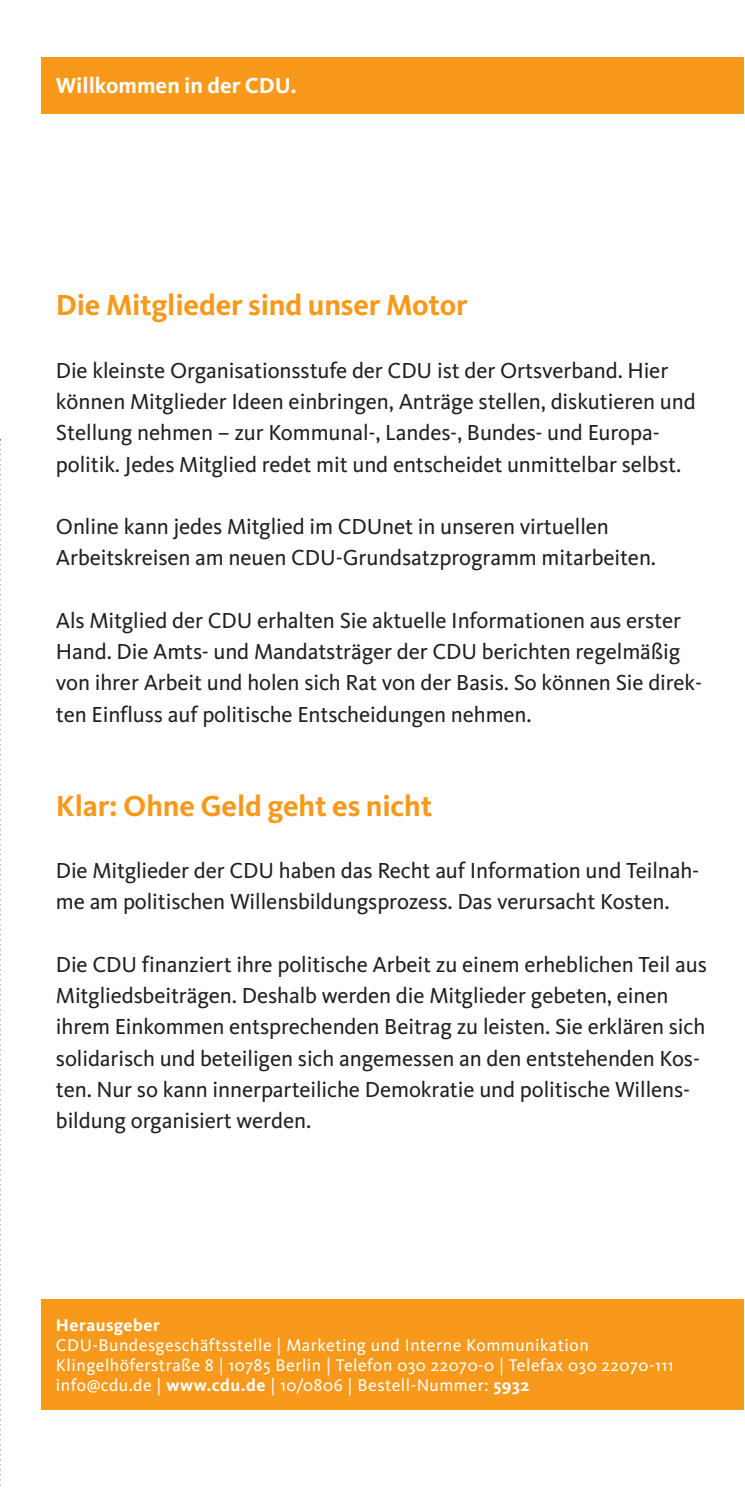
<style>
.page{position:relative;width:745px;height:1489px;background:#fff}
.page>*{position:absolute;margin:0;border:0;box-sizing:border-box;transform-origin:0 0}
.t1{font:700 30px "CDU Kievit";letter-spacing:-.005em;color:#f8991c}
.t2{font:22.5px/31.2px "CDU Kievit";letter-spacing:-.005em;color:#231f20}
.t3{font:700 22.5px "CDU Kievit";color:#fff}
.t4{font:17.5px/20px "CDU Kievit";letter-spacing:.03em;color:#fff}
.t5{font:700 17.5px "CDU Kievit";letter-spacing:.03em;color:#fff}
.s1{font-weight:700}
</style>
<div class="page">
<div style="left:42px;top:1299px;width:701px;height:110px;background:#f8991c"></div>
<div style="left:42px;top:57px;width:701px;height:57px;background:#f8991c"></div>
<svg style="left:0;top:439px;width:1px;height:1047px"></svg>
<p class="t3" style="left:56px;top:77px;width:242px">Willkommen in der CDU.</p>
<h1 class="t1" style="left:56px;top:294px;width:413px">Die Mitglieder sind unser Motor</h1>
<p class="t2" style="left:56px;top:357px;width:641px">Die kleinste Organisationsstufe der CDU ist der Ortsverband. Hier können Mitglieder Ideen einbringen, Anträge stellen, diskutieren und Stellung nehmen – zur Kommunal-, Landes-, Bundes- und Europa&shy;politik. Jedes Mitglied redet mit und entscheidet unmittelbar selbst.</p>
<p class="t2" style="left:56px;top:513px;width:601px">Online kann jedes Mitglied im CDUnet in unseren virtuellen<br>Arbeitskreisen am neuen CDU-Grundsatzprogramm mitarbeiten.</p>
<p class="t2" style="left:56px;top:607px;width:647px">Als Mitglied der CDU erhalten Sie aktuelle Informationen aus erster Hand. Die Amts- und Mandatsträger der CDU berichten regelmäßig von ihrer Arbeit und holen sich Rat von der Basis. So können Sie direk&shy;ten Einfluss auf politische Entscheidungen nehmen.</p>
<h1 class="t1" style="left:56px;top:794px;width:377px">Klar: Ohne Geld geht es nicht</h1>
<p class="t2" style="left:56px;top:857px;width:644px">Die Mitglieder der CDU haben das Recht auf Information und Teilnah&shy;me am politischen Willensbildungsprozess. Das verursacht Kosten.</p>
<p class="t2" style="left:56px;top:950px;width:652px">Die CDU finanziert ihre politische Arbeit zu einem erheblichen Teil aus Mitgliedsbeiträgen. Deshalb werden die Mitglieder gebeten, einen ihrem Einkommen entsprechenden Beitrag zu leisten. Sie erklären sich solidarisch und beteiligen sich angemessen an den entstehenden Kos&shy;ten. Nur so kann innerparteiliche Demokratie und politische Willens&shy;bildung organisiert werden.</p>
<p class="t5" style="left:56px;top:1317px;width:105px">Herausgeber</p>
<p class="t4" style="left:56px;top:1336px;width:618px">CDU-Bundesgeschäftsstelle | Marketing und Interne Kommunikation<br>Klingelhöferstraße 8 | 10785 Berlin | Telefon 030 22070-0 | Telefax 030 22070-111 info@cdu.de | <span class="s1">www.cdu.de</span> | 10/0806 | Bestell-Nummer: <span class="s1">5932</span></p>
</div>
